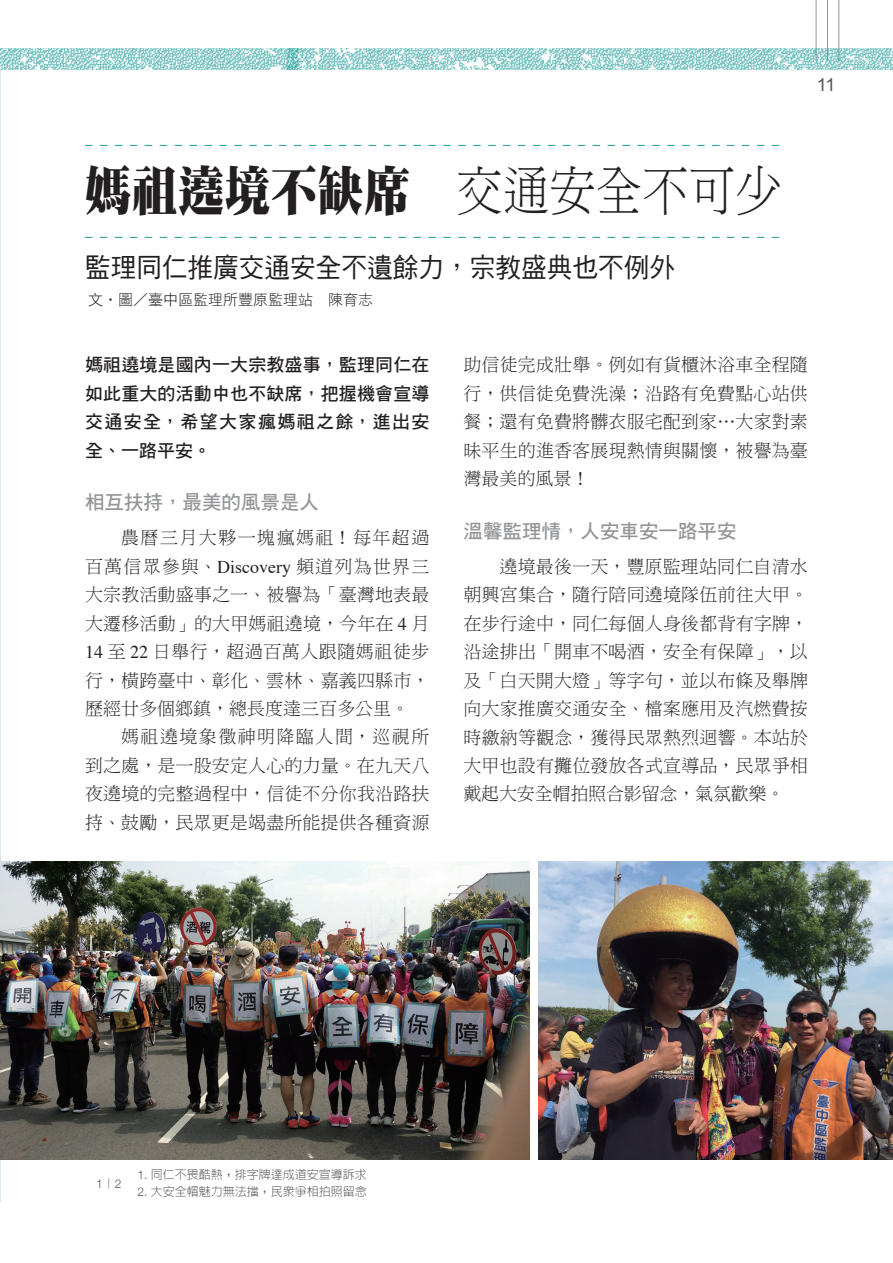
<style>
.page{position:relative;width:893px;height:1263px;background:#fff}
.page>*{position:absolute;margin:0;border:0;box-sizing:border-box;transform-origin:0 0}
.t1{font:54px "DF Ming Std W12";color:#231f20;scale:.86 1}
.t2{font:27px "DF Hei Std W5";color:#231f20;scale:.95 1}
.t3{font:19.5px "DF Hei Std W7";color:#939598}
.t4{font:18px/28.5px "DF Ming Std W3";letter-spacing:.01em;color:#231f20;text-align:justify}
.t5{font:18px/28.5px "DF Hei Std W7";letter-spacing:.01em;color:#231f20;text-align:justify}
.t6{font:18px "Arial";color:#57585a}
.t7{font:15px "DF Hei Std W3";color:#231f20}
.t8{font:300 12px "AR Hei B5";color:#57585a}
.t9{font:300 12px "Helvetica Neue";color:#57585a}
.s1{font-family:"DF Ming Std W3"}
.s2{font-family:"Times"}
.s3{font-family:"AR Hei B5";color:#97999c}
.s4{font-family:"Helvetica Neue"}
</style>
<div class="page">
<hr style="left:838px;top:0;width:1px;height:61px;background:#939598">
<hr style="left:827px;top:0;width:1px;height:61px;background:#939598">
<hr style="left:816px;top:0;width:1px;height:61px;background:#939598">
<hr style="left:0;top:69px;width:1px;height:1133px;background:#d6e8e7">
<svg style="left:85px;top:145px;width:694px;height:1px"></svg>
<svg style="left:85px;top:237px;width:694px;height:1px"></svg>
<img style="left:0;top:861px;width:530px;height:298px">
<img style="left:538px;top:861px;width:355px;height:299px">
<img style="left:298px;top:49px;width:595px;height:21px">
<img style="left:0;top:49px;width:298px;height:21px">
<p class="t6" style="left:817px;top:73px;width:20px">11</p>
<h1 class="t1" style="left:85px;top:162px;width:811px">媽祖遶境不缺席　<span class="s1">交通安全不可少</span></h1>
<h2 class="t2" style="left:85px;top:253px;width:623px">監理同仁推廣交通安全不遺餘力，宗教盛典也不例外</h2>
<p class="t7" style="left:88px;top:292px;width:287px">文‧圖／臺中區監理所豐原監理站　陳育志</p>
<p class="t5" style="left:85px;top:350px;width:346px">媽祖遶境是國內一大宗教盛事，監理同仁在如此重大的活動中也不缺席，把握機會宣導交通安全，希望大家瘋媽祖之餘，進出安全、一路平安。</p>
<p class="t3" style="left:85px;top:492px;width:235px">相互扶持，最美的風景是人</p>
<p class="t4" style="left:85px;top:523px;width:346px;text-indent:36px">農曆三月大夥一塊瘋媽祖！每年超過百萬信眾參與、<span class="s2">Discovery</span> 頻道列為世界三大宗教活動盛事之一、被譽為「臺灣地表最大遷移活動」的大甲媽祖遶境，今年在 <span class="s2">4</span> 月<span class="s2">14</span> 至 <span class="s2">22</span> 日舉行，超過百萬人跟隨媽祖徒步行，橫跨臺中、彰化、雲林、嘉義四縣市，歷經廿多個鄉鎮，總長度達三百多公里。</p>
<p class="t4" style="left:85px;top:722px;width:346px;text-indent:36px">媽祖遶境象徵神明降臨人間，巡視所到之處，是一股安定人心的力量。在九天八夜遶境的完整過程中，信徒不分你我沿路扶持、鼓勵，民眾更是竭盡所能提供各種資源</p>
<p class="t4" style="left:463px;top:350px;width:346px">助信徒完成壯舉。例如有貨櫃沐浴車全程隨行，供信徒免費洗澡；沿路有免費點心站供餐；還有免費將髒衣服宅配到家…大家對素昧平生的進香客展現熱情與關懷，被譽為臺灣最美的風景！</p>
<p class="t3" style="left:463px;top:520px;width:274px">溫馨監理情，人安車安一路平安</p>
<p class="t4" style="left:463px;top:551px;width:346px;text-indent:36px">遶境最後一天，豐原監理站同仁自清水朝興宮集合，隨行陪同遶境隊伍前往大甲。在步行途中，同仁每個人身後都背有字牌，沿途排出「開車不喝酒，安全有保障」，以及「白天開大燈」等字句，並以布條及舉牌向大家推廣交通安全、檔案應用及汽燃費按時繳納等觀念，獲得民眾熱烈迴響。本站於大甲也設有攤位發放各式宣導品，民眾爭相戴起大安全帽拍照合影留念，氣氛歡樂。</p>
<p class="t9" style="left:96px;top:1173px;width:27px">1<span class="s3">｜</span>2</p>
<p class="t8" style="left:137px;top:1169px;width:231px"><span class="s4">1.</span> 同仁不畏酷熱，排字牌達成道安宣導訴求</p>
<p class="t8" style="left:137px;top:1185px;width:231px"><span class="s4">2.</span> 大安全帽魅力無法擋，民眾爭相拍照留念</p>
</div>
